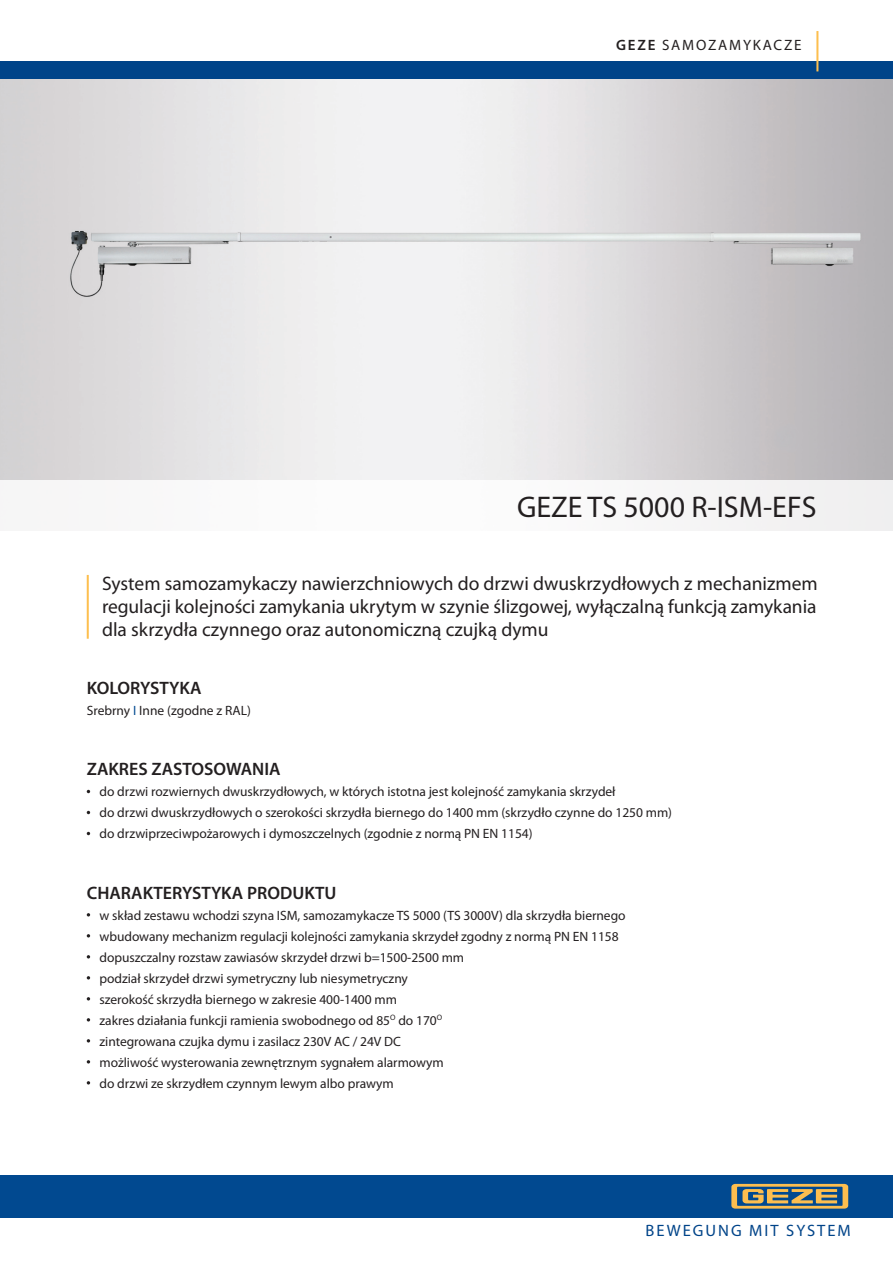
<style>
.page{position:relative;width:893px;height:1263px;background:#fff}
.page>*{position:absolute;margin:0;border:0;box-sizing:border-box;transform-origin:0 0}
.t1{font:30px "Myriad Pro";color:#231f20}
.t2{font:19.5px/23.4px "Myriad Pro";color:#231f20;text-align:justify}
.t3{font:600 18px "Myriad Pro";color:#231f20}
.t4{font:16.5px "Myriad Pro";letter-spacing:.12em;color:#004489}
.t5{font:15px "Myriad Pro";letter-spacing:.12em;color:#231f20}
.t6{font:13.5px "Myriad Pro";letter-spacing:-.005em;color:#231f20}
.s1{font-weight:600}
.s2{color:#014990}
</style>
<div class="page">
<img style="left:0;top:79px;width:893px;height:401px">
<div style="left:0;top:62px;width:893px;height:17px;background:#004489"></div>
<hr style="left:816px;top:31px;width:2px;height:40px;background:#fdbf4f">
<div style="left:0;top:1175px;width:893px;height:43px;background:#014990"></div>
<svg style="left:731px;top:1184px;width:117px;height:24px"></svg>
<hr style="left:87px;top:575px;width:2px;height:64px;background:#fdbf4f">
<div style="left:0;top:480px;width:893px;height:51px;background:#f9f8f8"></div>
<p class="t5" style="left:616px;top:36px;width:187px"><span class="s1">GEZE</span> SAMOZAMYKACZE</p>
<p class="t1" style="left:517px;top:489px;width:301px">GEZE TS 5000 R-ISM-EFS</p>
<p class="t2" style="left:102px;top:571px;width:717px">System samozamykaczy nawierzchniowych do drzwi dwuskrzydłowych z mechanizmem regulacji kolejności zamykania ukrytym w szynie ślizgowej, wyłączalną funkcją zamykania dla skrzydła czynnego oraz autonomiczną czujką dymu</p>
<p class="t3" style="left:87px;top:676px;width:116px">KOLORYSTYKA</p>
<p class="t6" style="left:87px;top:702px;width:166px">Srebrny <span class="s2">I</span> Inne (zgodne z RAL)</p>
<p class="t3" style="left:87px;top:758px;width:195px">ZAKRES ZASTOSOWANIA</p>
<p class="t6" style="left:99px;top:783px;width:518px">do drzwi rozwiernych dwuskrzydłowych, w których istotna jest kolejność zamykania skrzydeł</p>
<p class="t6" style="left:99px;top:804px;width:574px">do drzwi dwuskrzydłowych o szerokości skrzydła biernego do 1400 mm (skrzydło czynne do 1250 mm)</p>
<p class="t6" style="left:99px;top:825px;width:435px">do drzwiprzeciwpożarowych i dymoszczelnych (zgodnie z normą PN EN 1154)</p>
<p class="t3" style="left:87px;top:881px;width:251px">CHARAKTERYSTYKA PRODUKTU</p>
<p class="t6" style="left:99px;top:907px;width:528px">w skład zestawu wchodzi szyna ISM, samozamykacze TS 5000 (TS 3000V) dla skrzydła biernego</p>
<p class="t6" style="left:99px;top:928px;width:521px">wbudowany mechanizm regulacji kolejności zamykania skrzydeł zgodny z normą PN EN 1158</p>
<p class="t6" style="left:99px;top:949px;width:366px">dopuszczalny rozstaw zawiasów skrzydeł drzwi b=1500-2500 mm</p>
<p class="t6" style="left:99px;top:970px;width:310px">podział skrzydeł drzwi symetryczny lub niesymetryczny</p>
<p class="t6" style="left:99px;top:991px;width:299px">szerokość skrzydła biernego w zakresie 400-1400 mm</p>
<p class="t6" style="left:99px;top:1012px;width:344px">zakres działania funkcji ramienia swobodnego od 85<sup>O</sup> do 170<sup>O</sup></p>
<p class="t6" style="left:99px;top:1033px;width:303px">zintegrowana czujka dymu i zasilacz 230V AC / 24V DC</p>
<p class="t6" style="left:99px;top:1054px;width:346px">możliwość wysterowania zewnętrznym sygnałem alarmowym</p>
<p class="t6" style="left:99px;top:1075px;width:296px">do drzwi ze skrzydłem czynnym lewym albo prawym</p>
<p class="t4" style="left:645px;top:1220px;width:207px">BEWEGUNG MIT SYSTEM</p>
</div>
